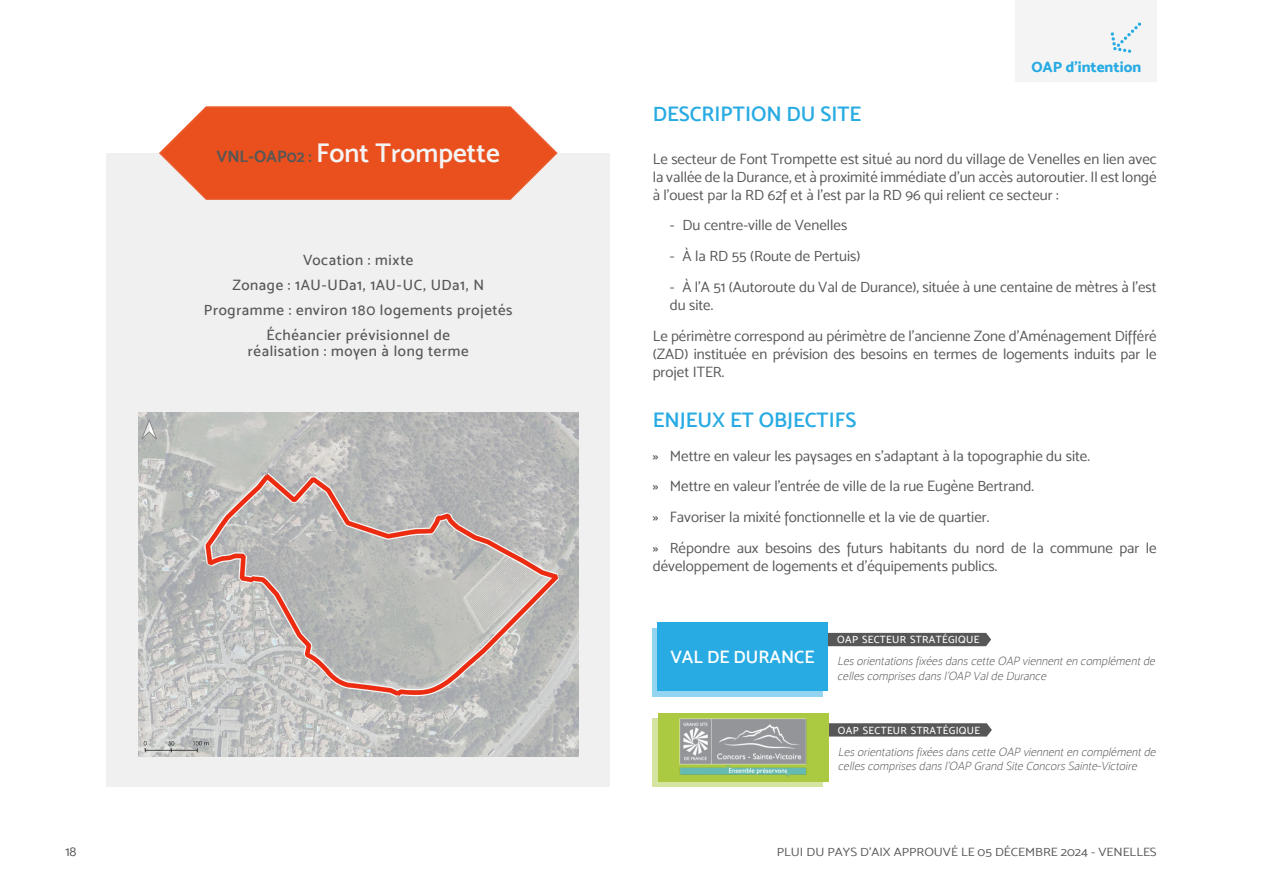
<style>
.page{position:relative;width:1263px;height:893px;background:#fff}
.page>*{position:absolute;margin:0;border:0;box-sizing:border-box;transform-origin:0 0}
.Nom_OAP{font:27px "Mosk Semi Bold 600";color:#f4f4f4}
.Titre_3_-_bleu{font:21px "Mosk Semi Bold 600";color:#28abe3}
.symbole3{font:18px "Mosk Semi Bold 600";color:#fff}
.t1{font:15px/18px "Mosk Normal 400";color:#575756;text-align:justify}
.Encadré{font:15px/16.5px "Mosk Medium 500";letter-spacing:.04em;color:#575756;text-align:center}
.t2{font:15px "Mosk Extra Bold 800";color:#28abe3}
.t3{font:13.5px "Mosk Normal 400";color:#575756}
.symbole_2{font:italic 12px/14.4px "Mosk Thin 100";color:#575756}
.t4{font:12px "Mosk Normal 400";color:#575756;scale:1.1 1}
.symbole{font:10.5px "Mosk Medium 500";letter-spacing:.03em;color:#fff}
.s1{font-family:"Mosk Bold 700";font-size:16.5px;color:#575756}
.s2{font-family:"Mosk Medium 500"}
</style>
<div class="page">
<div style="left:106px;top:153px;width:504px;height:634px;background:#f0f0f0"></div>
<svg style="left:159px;top:106px;width:399px;height:94px;background:#ea6439"></svg>
<img style="left:138px;top:412px;width:440px;height:345px">
<svg style="left:653px;top:719px;width:170px;height:68px"></svg>
<svg style="left:828px;top:723px;width:164px;height:14px;background:#636261"></svg>
<div style="left:658px;top:713px;width:170px;height:68px;background:#abca41"></div>
<img style="left:680px;top:718px;width:126px;height:58px">
<div style="left:652px;top:628px;width:170px;height:68px;background:#93d5f1"></div>
<div style="left:827px;top:633px;width:164px;height:13px;background:#585757"></div>
<div style="left:657px;top:623px;width:170px;height:68px;background:#28abe3"></div>
<div style="left:1015px;top:0;width:142px;height:81px;background:#f4f4f4"></div>
<svg style="left:1110px;top:22px;width:31px;height:31px"></svg>
<p class="Titre_3_-_bleu" style="left:653px;top:102px;width:210px">DESCRIPTION DU SITE</p>
<p class="t2" style="left:1031px;top:57px;width:111px">OAP d'intention</p>
<p class="Nom_OAP" style="left:216px;top:137px;width:285px"><span class="s1">VNL-OAP02 :</span> Font Trompette</p>
<p class="t1" style="left:653px;top:150px;width:505px">Le secteur de Font Trompette est situé au nord du village de Venelles en lien avec la vallée de la Durance, et à proximité immédiate d’un accès autoroutier. Il est longé à l’ouest par la RD 62f et à l’est par la RD 96 qui relient ce secteur :</p>
<p class="t1" style="left:670px;top:216px;width:179px">- Du centre-ville de Venelles</p>
<p class="t1" style="left:670px;top:247px;width:192px">- À la RD 55 (Route de Pertuis)</p>
<p class="t1" style="left:670px;top:278px;width:488px">- À l’A 51 (Autoroute du Val de Durance), située à une centaine de mètres à l’est du site.</p>
<p class="t1" style="left:653px;top:327px;width:505px">Le périmètre correspond au périmètre de l'ancienne Zone d’Aménagement Différé (ZAD) instituée en prévision des besoins en termes de logements induits par le projet ITER.</p>
<p class="Encadré" style="left:303px;top:251px;width:112px">Vocation : mixte</p>
<p class="Encadré" style="left:232px;top:276px;width:253px">Zonage : 1AU-UDa1, 1AU-UC, UDa1, N</p>
<p class="Encadré" style="left:204px;top:301px;width:310px">Programme : environ 180 logements projetés</p>
<p class="Encadré" style="left:248px;top:326px;width:222px">Échéancier prévisionnel de réalisation : moyen à long terme</p>
<p class="Titre_3_-_bleu" style="left:653px;top:408px;width:205px">ENJEUX ET OBJECTIFS</p>
<p class="t1" style="left:653px;top:447px;width:439px"><span class="s2">»</span> Mettre en valeur les paysages en s'adaptant à la topographie du site.</p>
<p class="t1" style="left:653px;top:477px;width:383px"><span class="s2">»</span> Mettre en valeur l'entrée de ville de la rue Eugène Bertrand.</p>
<p class="t1" style="left:653px;top:508px;width:338px"><span class="s2">»</span> Favoriser la mixité fonctionnelle et la vie de quartier.</p>
<p class="t1" style="left:653px;top:539px;width:505px"><span class="s2">»</span> Répondre aux besoins des futurs habitants du nord de la commune par le développement de logements et d'équipements publics.</p>
<p class="symbole" style="left:837px;top:634px;width:144px">OAP SECTEUR STRATÉGIQUE</p>
<p class="symbole3" style="left:670px;top:646px;width:146px">VAL DE DURANCE</p>
<p class="symbole_2" style="left:837px;top:654px;width:322px">Lesorientationsfixéesdanscette OAP viennenten complémentde cellescomprisesdansl’OAP Valde Durance</p>
<p class="symbole" style="left:838px;top:724px;width:144px">OAP SECTEUR STRATÉGIQUE</p>
<p class="symbole_2" style="left:838px;top:745px;width:322px">Lesorientationsfixéesdanscette OAP viennenten complémentde cellescomprisesdansl’OAP Grand Site ConcorsSainte-Victoire</p>
<p class="t3" style="left:65px;top:843px;width:13px">18</p>
<p class="t4" style="left:777px;top:844px;width:347px">PLUI DU PAYS D’AIX APPROUVÉ LE 05 DÉCEMBRE 2024 - VENELLES</p>
</div>
